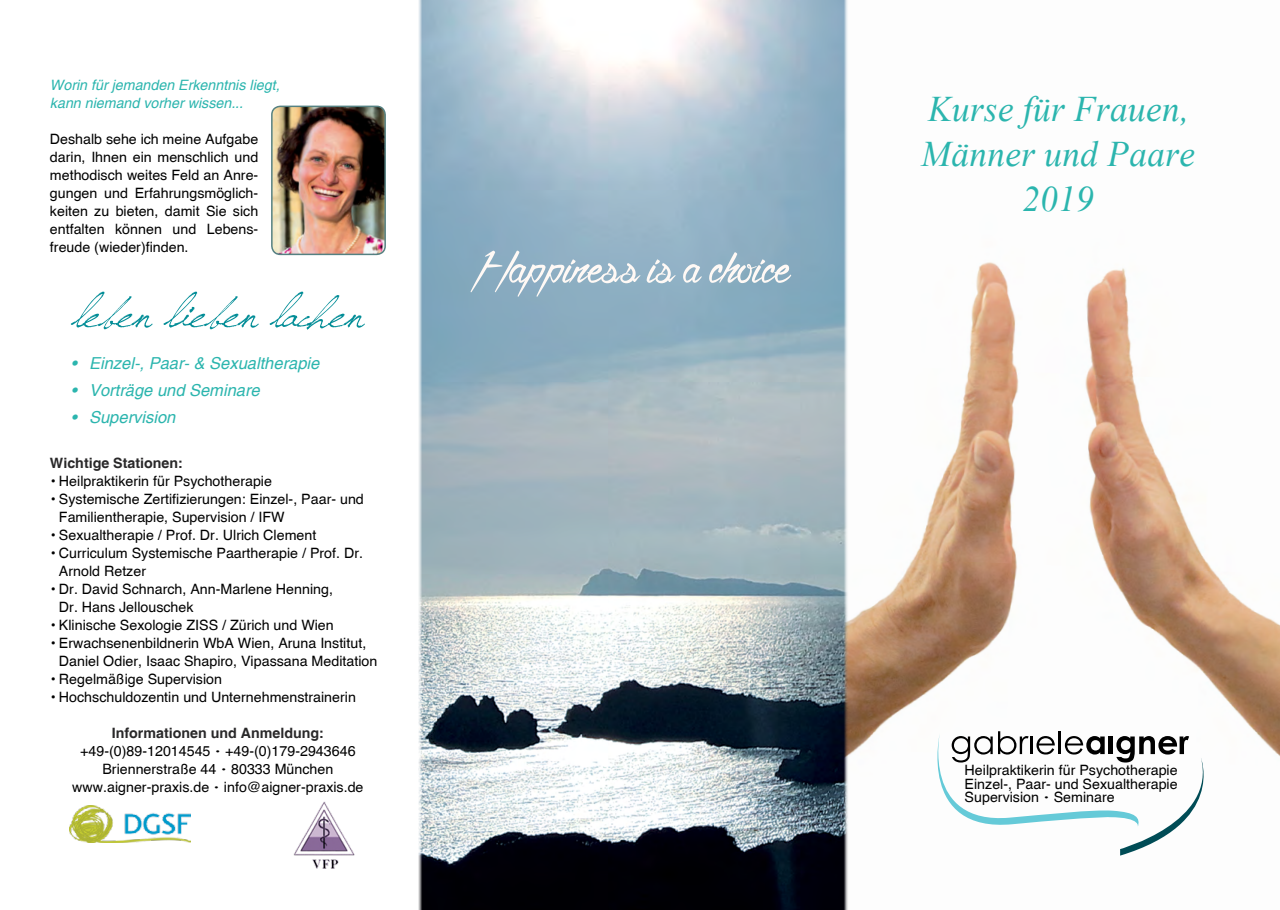
<style>
.page{position:relative;width:1280px;height:910px;background:#fff}
.page>*{position:absolute;margin:0;border:0;box-sizing:border-box;transform-origin:0 0}
.t1{font:italic 85.5px "Ventilla Script";color:#fff9f5}
.t2{font:55.5px "Jellyka Saint Andrews Queen";color:#028d97}
.t3{font:italic 36px/45px "Times New Roman";color:#2bb5ae;text-align:center}
.t4{font:italic 16.5px "Helvetica";color:#2bb5ae}
.t5{font:14.25px/18px "Helvetica";color:#000}
.t6{font:italic 14.25px/18px "Helvetica";color:#2bb5ae}
.t7{font:700 14.25px "Helvetica";color:#292829}
.s1{font-weight:700;color:#292829}
</style>
<div class="page">
<img style="left:848px;top:262px;width:432px;height:495px">
<img style="left:418px;top:0;width:430px;height:910px">
<svg style="left:934px;top:731px;width:272px;height:125px"></svg>
<img style="left:293px;top:801px;width:62px;height:68px">
<img style="left:69px;top:806px;width:121px;height:37px">
<img style="left:272px;top:106px;width:113px;height:148px">
<div style="left:271px;top:106px;width:115px;height:149px;border:2px solid #558182;border-radius:9px"></div>
<p class="t6" style="left:50px;top:77px;width:231px">Worin für jemanden Erkenntnis liegt, kann niemand vorher wissen...</p>
<p class="t5" style="left:50px;top:130px;width:210px;text-align:justify">Deshalb sehe ich meine Aufgabe darin, Ihnen ein menschlich und methodisch weites Feld an Anre&shy;gungen und Erfahrungsmöglich&shy;keiten zu bieten, damit Sie sich entfalten können und Lebens&shy;freude (wieder)finden.</p>
<h2 class="t2" style="left:72px;top:275px;width:293px">leben lieben lachen</h2>
<p class="t4" style="left:71px;top:354px;width:250px">• Einzel-, Paar- &amp; Sexualtherapie</p>
<p class="t4" style="left:71px;top:381px;width:190px">• Vorträge und Seminare</p>
<p class="t4" style="left:71px;top:408px;width:106px">• Supervision</p>
<p class="t7" style="left:50px;top:454px;width:135px">Wichtige Stationen:</p>
<p class="t5" style="left:50px;top:472px;width:224px">• Heilpraktikerin für Psychotherapie</p>
<p class="t5" style="left:59px;top:490px;width:306px;text-indent:-9px">• Systemische Zertifizierungen: Einzel-, Paar- und<br>Familientherapie, Supervision / IFW</p>
<p class="t5" style="left:50px;top:526px;width:268px">• Sexualtherapie / Prof. Dr. Ulrich Clement</p>
<p class="t5" style="left:59px;top:544px;width:306px;text-indent:-9px">• Curriculum Systemische Paartherapie / Prof. Dr.<br>Arnold Retzer</p>
<p class="t5" style="left:59px;top:580px;width:276px;text-indent:-9px">• Dr. David Schnarch, Ann-Marlene Henning,<br>Dr. Hans Jellouschek</p>
<p class="t5" style="left:50px;top:616px;width:285px">• Klinische Sexologie ZISS / Zürich und Wien</p>
<p class="t5" style="left:59px;top:634px;width:320px;text-indent:-9px">• Erwachsenenbildnerin WbA Wien, Aruna Institut,<br>Daniel Odier, Isaac Shapiro, Vipassana Meditation</p>
<p class="t5" style="left:50px;top:670px;width:174px">• Regelmäßige Supervision</p>
<p class="t5" style="left:50px;top:688px;width:308px">• Hochschuldozentin und Unternehmenstrainerin</p>
<p class="t5" style="left:72px;top:724px;width:293px;text-align:center"><span class="s1">Informationen und Anmeldung: </span>+49-(0)89-12014545 <sup>.</sup> +49-(0)179-2943646<br>Briennerstraße 44 <sup>.</sup> 80333 München www.aigner-praxis.de <sup>.</sup> info@aigner-praxis.de</p>
<h1 class="t1" style="left:473px;top:203px;width:332px">Happinessisachoice</h1>
<h3 class="t3" style="left:922px;top:85px;width:279px">Kurse für Frauen,<br>Männer und Paare<br>2019</h3>
<p class="t5" style="left:965px;top:763px;width:215px;line-height:13.5px;text-align:justify">Heilpraktikerin für Psychotherapie Einzel-, Paar- und Sexualtherapie Supervision <sup>.</sup> Seminare</p>
</div>
